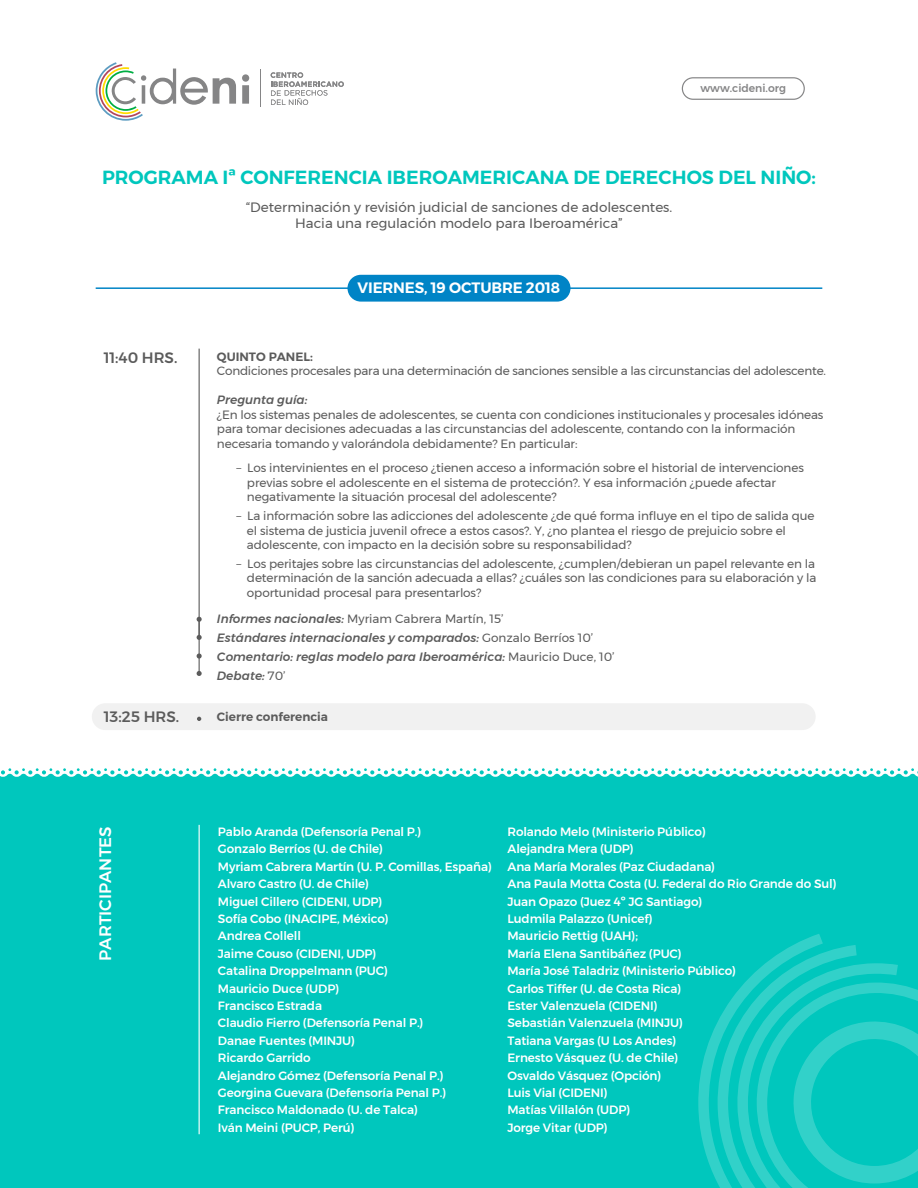
<style>
.page{position:relative;width:918px;height:1188px;background:#fff}
.page>*{position:absolute;margin:0;border:0;box-sizing:border-box;transform-origin:0 0}
.t1{font:600 18.9px "Montserrat";color:#00c7bd}
.t2{font:500 16.5px "Montserrat";color:#fff}
.t3{font:600 15px "Montserrat";letter-spacing:-.01em;color:#fff}
.t4{font:500 15px "Montserrat";color:#5b5b5b}
.t5{font:13.5px/16.2px "Montserrat";color:#5b5b5b;text-align:center}
.t6{font:12px/14.4px "Montserrat";letter-spacing:-.01em;color:#5b5b5b}
.t7{font:500 12px/17.4px "Montserrat";letter-spacing:-.01em;color:#fff}
.t8{font:italic 500 12px/18.9px "Montserrat";color:#5b5b5b}
.t9{font:600 12px "Montserrat";color:#5b5b5b}
.t10{font:500 10.8px "Montserrat";color:#858586}
.s1{font-weight:400;font-style:normal}
</style>
<div class="page">
<svg style="left:197px;top:617px;width:5px;height:23px"></svg>
<svg style="left:197px;top:653px;width:5px;height:23px"></svg>
<hr style="left:199px;top:349px;width:1px;height:309px;background:#5b5b5b">
<div style="left:92px;top:703px;width:724px;height:27px;background:#f1f1f1;border-radius:13px"></div>
<svg style="left:197px;top:717px;width:4px;height:4px"></svg>
<hr style="left:260px;top:69px;width:1px;height:38px;background:#858586">
<div style="left:242px;top:85px;width:7px;height:19px;background:#858586"></div>
<svg style="left:242px;top:74px;width:7px;height:8px"></svg>
<svg style="left:271px;top:72px;width:73px;height:33px"></svg>
<svg style="left:96px;top:62px;width:140px;height:59px"></svg>
<div style="left:682px;top:77px;width:123px;height:23px;border:1px solid #858586;border-radius:11px"></div>
<div style="left:347px;top:275px;width:224px;height:27px;background:#0084c6;border-radius:13px"></div>
<hr style="left:96px;top:287px;width:262px;height:2px;background:#0084c6">
<hr style="left:560px;top:287px;width:262px;height:2px;background:#0084c6">
<div style="left:0;top:774px;width:918px;height:414px;background:#00c7bd"></div>
<svg style="left:1px;top:768px;width:917px;height:6px"></svg>
<svg style="left:698px;top:934px;width:220px;height:254px;background:#0ec9c0"></svg>
<svg style="left:737px;top:963px;width:181px;height:225px;background:#11cac1"></svg>
<hr style="left:199px;top:825px;width:1px;height:309px;background:#fff">
<p class="t10" style="left:701px;top:80px;width:87px">www.cideni.org</p>
<h1 class="t1" style="left:102px;top:162px;width:716px">PROGRAMA Iª CONFERENCIA IBEROAMERICANA DE DERECHOS DEL NIÑO:</h1>
<p class="t5" style="left:246px;top:198px;width:428px">“Determinación y revisión judicial de sanciones de adolescentes.<br>Hacia una regulación modelo para Iberoamérica”</p>
<p class="t3" style="left:358px;top:276px;width:204px">VIERNES, 19 OCTUBRE 2018</p>
<p class="t4" style="left:104px;top:346px;width:75px">11:40 HRS.</p>
<p class="t9" style="left:217px;top:347px;width:97px">QUINTO PANEL:</p>
<p class="t6" style="left:217px;top:363px;width:611px">Condiciones procesales para una determinación de sanciones sensible a las circunstancias del adolescente.</p>
<p class="t8" style="left:217px;top:391px;width:92px">Pregunta guía:</p>
<p class="t6" style="left:217px;top:407px;width:608px">¿En los sistemas penales de adolescentes, se cuenta con condiciones institucionales y procesales idóneas para tomar decisiones adecuadas a las circunstancias del adolescente, contando con la información necesaria tomando y valorándola debidamente? En particular:</p>
<p class="t6" style="left:247px;top:461px;width:558px;text-indent:-10px">– Los intervinientes en el proceso ¿tienen acceso a información sobre el historial de intervenciones previas sobre el adolescente en el sistema de protección?. Y esa información ¿puede afectar negativamente la situación procesal del adolescente?</p>
<p class="t6" style="left:247px;top:509px;width:569px;text-indent:-10px">– La información sobre las adicciones del adolescente ¿de qué forma influye en el tipo de salida que el sistema de justicia juvenil ofrece a estos casos?. Y, ¿no plantea el riesgo de prejuicio sobre el adolescente, con impacto en la decisión sobre su responsabilidad?</p>
<p class="t6" style="left:247px;top:556px;width:571px;text-align:justify;text-indent:-10px">– Los peritajes sobre las circunstancias del adolescente, ¿cumplen/debieran un papel relevante en la determinación de la sanción adecuada a ellas? ¿cuáles son las condiciones para su elaboración y la oportunidad procesal para presentarlos?</p>
<p class="t8" style="left:217px;top:609px;width:399px">Informes nacionales: <span class="s1">Myriam Cabrera Martín, 15’<br></span>Estándares internacionales y comparados: <span class="s1">Gonzalo Berríos 10’ </span>Comentario: reglas modelo para Iberoamérica: <span class="s1">Mauricio Duce, 10’ </span>Debate: <span class="s1">70’</span></p>
<p class="t4" style="left:104px;top:705px;width:77px">13:25 HRS.</p>
<p class="t9" style="left:217px;top:708px;width:112px">Cierre conferencia</p>
<h2 class="t2" style="left:92px;top:961px;width:136px;rotate:-90deg">PARTICIPANTES</h2>
<p class="t7" style="left:218px;top:823px;width:275px">Pablo Aranda (Defensoría Penal P.)<br>Gonzalo Berríos (U. de Chile)<br>Myriam Cabrera Martín (U. P. Comillas, España)<br>Alvaro Castro (U. de Chile)<br>Miguel Cillero (CIDENI, UDP)<br>Sofía Cobo (INACIPE, México)<br>Andrea Collell<br>Jaime Couso (CIDENI, UDP)<br>Catalina Droppelmann (PUC)<br>Mauricio Duce (UDP)<br>Francisco Estrada<br>Claudio Fierro (Defensoría Penal P.)<br>Danae Fuentes (MINJU)<br>Ricardo Garrido<br>Alejandro Gómez (Defensoría Penal P.)<br>Georgina Guevara (Defensoría Penal P.)<br>Francisco Maldonado (U. de Talca)<br>Iván Meini (PUCP, Perú)</p>
<p class="t7" style="left:507px;top:823px;width:331px">Rolando Melo (Ministerio Público)<br>Alejandra Mera (UDP)<br>Ana María Morales (Paz Ciudadana)<br>Ana Paula Motta Costa (U. Federal do Rio Grande do Sul)<br>Juan Opazo (Juez 4º JG Santiago)<br>Ludmila Palazzo (Unicef)<br>Mauricio Rettig (UAH);<br>María Elena Santibáñez (PUC)<br>María José Taladriz (Ministerio Público)<br>Carlos Tiffer (U. de Costa Rica)<br>Ester Valenzuela (CIDENI)<br>Sebastián Valenzuela (MINJU)<br>Tatiana Vargas (U Los Andes)<br>Ernesto Vásquez (U. de Chile)<br>Osvaldo Vásquez (Opción)<br>Luis Vial (CIDENI)<br>Matías Villalón (UDP)<br>Jorge Vitar (UDP)</p>
</div>
